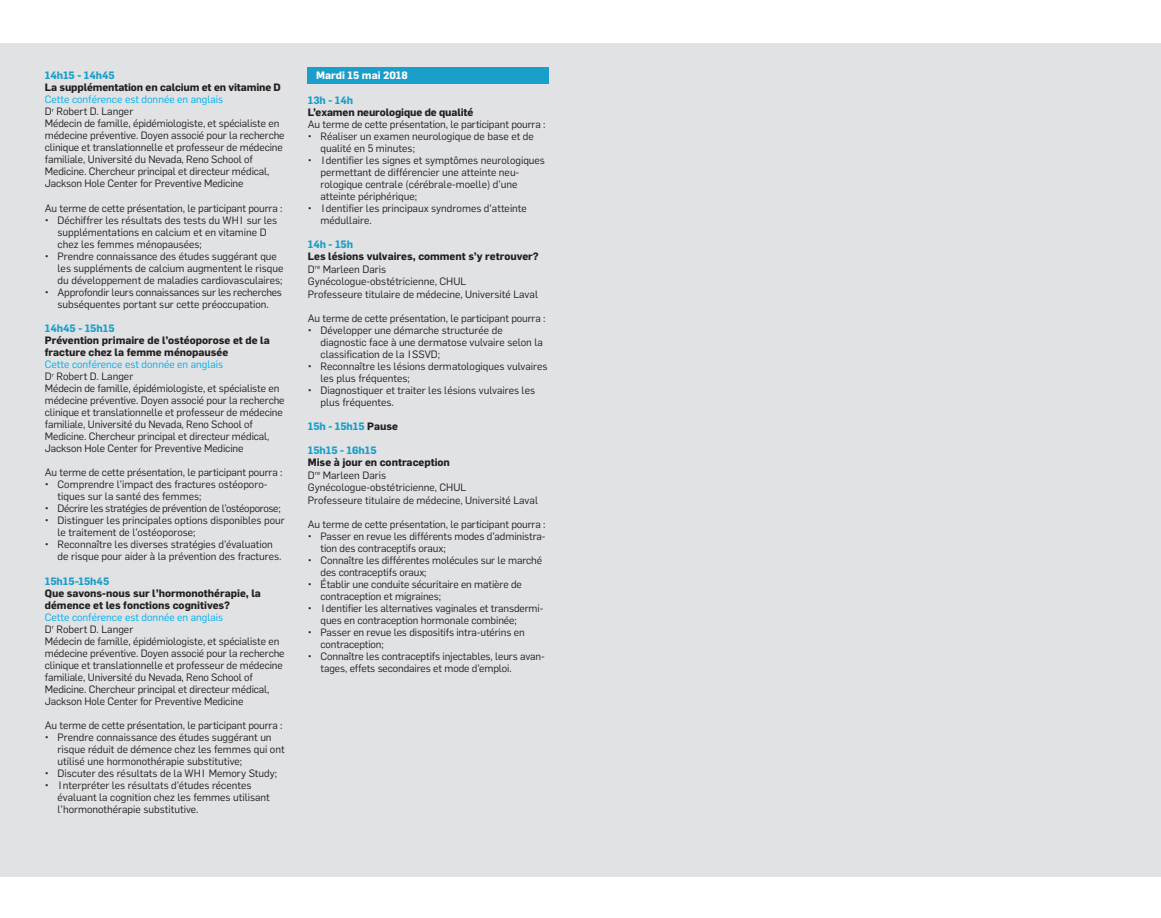
<style>
.page{position:relative;width:1161px;height:918px;background:#fff}
.page>*{position:absolute;margin:0;border:0;box-sizing:border-box;transform-origin:0 0}
.t1{font:10.5px/12px "Flama";letter-spacing:-.01em;color:#231f20}
.t2{font:700 10.5px/12px "Flama";color:#231f20}
.t3{font:10.5px "Flama";color:#00aeef}
.t4{font:700 10.5px "Flama";color:#1a9fca}
.t5{font:10.5px "Flama";letter-spacing:-.03em;color:#231f20}
.t6{font:700 10.5px "Flama";color:#fff}
.s1{color:#231f20}
</style>
<div class="page">
<div style="left:0;top:43px;width:1161px;height:834px;background:#e1e2e4"></div>
<div style="left:308px;top:67px;width:241px;height:17px;background:#1a9fca"></div>
<p class="t4" style="left:45px;top:69px;width:71px">14h15 - 14h45</p>
<p class="t2" style="left:45px;top:81px;width:238px">La supplémentation en calcium et en vitamine D</p>
<p class="t3" style="left:45px;top:93px;width:180px">Cette conférence est donnée en anglais</p>
<p class="t1" style="left:45px;top:105px;width:90px">D<sup>r</sup> Robert D. Langer</p>
<p class="t1" style="left:45px;top:117px;width:241px">Médecin de famille, épidémiologiste, et spécialiste en médecine préventive. Doyen associé pour la recherche clinique et translationnelle et professeur de médecine familiale, Université du Nevada, Reno School of Medicine. Chercheur principal et directeur médical, Jackson Hole Center for Preventive Medicine</p>
<p class="t1" style="left:45px;top:202px;width:239px">Au terme de cette présentation, le participant pourra :</p>
<p class="t1" style="left:58px;top:214px;width:221px;text-indent:-13px">• Déchiffrer les résultats des tests du WHI sur les supplémentations en calcium et en vitamine D chez les femmes ménopausées;</p>
<p class="t1" style="left:58px;top:250px;width:227px;text-indent:-13px">• Prendre connaissance des études suggérant que les suppléments de calcium augmentent le risque du développement de maladies cardiovasculaires;</p>
<p class="t1" style="left:45px;top:286px;width:239px;text-align:center">• Approfondir leurs connaissances sur les recherches subséquentes portant sur cette préoccupation.</p>
<p class="t4" style="left:45px;top:322px;width:71px">14h45 - 15h15</p>
<p class="t2" style="left:45px;top:334px;width:226px">Prévention primaire de l’ostéoporose et de la fracture chez la femme ménopausée</p>
<p class="t3" style="left:45px;top:358px;width:180px">Cette conférence est donnée en anglais</p>
<p class="t1" style="left:45px;top:371px;width:90px">D<sup>r</sup> Robert D. Langer</p>
<p class="t1" style="left:45px;top:383px;width:241px">Médecin de famille, épidémiologiste, et spécialiste en médecine préventive. Doyen associé pour la recherche clinique et translationnelle et professeur de médecine familiale, Université du Nevada, Reno School of Medicine. Chercheur principal et directeur médical, Jackson Hole Center for Preventive Medicine</p>
<p class="t1" style="left:45px;top:467px;width:239px">Au terme de cette présentation, le participant pourra :</p>
<p class="t1" style="left:58px;top:479px;width:211px;text-indent:-13px">• Comprendre l’impact des fractures ostéoporo&shy;tiques sur la santé des femmes;</p>
<p class="t5" style="left:45px;top:502px;width:237px">• Décrire les stratégies de prévention de l’ostéoporose;</p>
<p class="t1" style="left:58px;top:515px;width:229px;text-indent:-13px">• Distinguer les principales options disponibles pour le traitement de l’ostéoporose;</p>
<p class="t1" style="left:58px;top:539px;width:225px;text-indent:-13px">• Reconnaître les diverses stratégies d’évaluation de risque pour aider à la prévention des fractures.</p>
<p class="t4" style="left:45px;top:575px;width:66px">15h15-15h45</p>
<p class="t2" style="left:45px;top:587px;width:218px">Que savons-nous sur l’hormonothérapie, la démence et les fonctions cognitives?</p>
<p class="t3" style="left:45px;top:611px;width:180px">Cette conférence est donnée en anglais</p>
<p class="t1" style="left:45px;top:623px;width:90px">D<sup>r</sup> Robert D. Langer</p>
<p class="t1" style="left:45px;top:635px;width:241px">Médecin de famille, épidémiologiste, et spécialiste en médecine préventive. Doyen associé pour la recherche clinique et translationnelle et professeur de médecine familiale, Université du Nevada, Reno School of Medicine. Chercheur principal et directeur médical, Jackson Hole Center for Preventive Medicine</p>
<p class="t1" style="left:45px;top:720px;width:239px">Au terme de cette présentation, le participant pourra :</p>
<p class="t1" style="left:58px;top:732px;width:229px;text-indent:-13px">• Prendre connaissance des études suggérant un risque réduit de démence chez les femmes qui ont utilisé une hormonothérapie substitutive;</p>
<p class="t1" style="left:45px;top:768px;width:234px">• Discuter des résultats de la WHI Memory Study;</p>
<p class="t1" style="left:58px;top:780px;width:214px;text-indent:-13px">• Interpréter les résultats d’études récentes évaluant la cognition chez les femmes utilisant l’hormonothérapie substitutive.</p>
<p class="t6" style="left:316px;top:69px;width:93px">Mardi 15 mai 2018</p>
<p class="t4" style="left:308px;top:94px;width:47px">13h - 14h</p>
<p class="t2" style="left:308px;top:106px;width:167px">L’examen neurologique de qualité</p>
<p class="t1" style="left:308px;top:118px;width:239px">Au terme de cette présentation, le participant pourra :</p>
<p class="t1" style="left:321px;top:130px;width:215px;text-indent:-13px">• Réaliser un examen neurologique de base et de qualité en 5 minutes;</p>
<p class="t1" style="left:321px;top:154px;width:226px;text-indent:-13px">• Identifier les signes et symptômes neurologiques permettant de différencier une atteinte neu&shy;rologique centrale (cérébrale-moelle) d’une atteinte périphérique;</p>
<p class="t1" style="left:321px;top:202px;width:208px;text-indent:-13px">• Identifier les principaux syndromes d’atteinte médullaire.</p>
<p class="t4" style="left:308px;top:238px;width:47px">14h - 15h</p>
<p class="t2" style="left:308px;top:251px;width:232px">Les lésions vulvaires, comment s’y retrouver?</p>
<p class="t1" style="left:308px;top:263px;width:80px">D<sup>re</sup> Marleen Daris</p>
<p class="t1" style="left:308px;top:276px;width:160px">Gynécologue-obstétricienne, CHUL</p>
<p class="t1" style="left:308px;top:288px;width:232px">Professeure titulaire de médecine, Université Laval</p>
<p class="t1" style="left:308px;top:312px;width:239px">Au terme de cette présentation, le participant pourra :</p>
<p class="t1" style="left:321px;top:324px;width:224px;text-indent:-13px">• Développer une démarche structurée de diagnostic face à une dermatose vulvaire selon la classification de la ISSVD;</p>
<p class="t1" style="left:321px;top:360px;width:228px;text-indent:-13px">• Reconnaître les lésions dermatologiques vulvaires les plus fréquentes;</p>
<p class="t1" style="left:321px;top:384px;width:216px;text-indent:-13px">• Diagnostiquer et traiter les lésions vulvaires les plus fréquentes.</p>
<p class="t4" style="left:308px;top:419px;width:92px">15h - 15h15 <span class="s1">Pause</span></p>
<p class="t4" style="left:308px;top:444px;width:70px">15h15 - 16h15</p>
<p class="t2" style="left:308px;top:456px;width:144px">Mise à jour en contraception</p>
<p class="t1" style="left:308px;top:469px;width:80px">D<sup>re</sup> Marleen Daris</p>
<p class="t1" style="left:308px;top:482px;width:160px">Gynécologue-obstétricienne, CHUL</p>
<p class="t1" style="left:308px;top:494px;width:232px">Professeure titulaire de médecine, Université Laval</p>
<p class="t1" style="left:308px;top:518px;width:239px">Au terme de cette présentation, le participant pourra :</p>
<p class="t1" style="left:321px;top:530px;width:227px;text-indent:-13px">• Passer en revue les différents modes d’administra&shy;tion des contraceptifs oraux;</p>
<p class="t1" style="left:321px;top:554px;width:223px;text-indent:-13px">• Connaître les différentes molécules sur le marché des contraceptifs oraux;</p>
<p class="t1" style="left:321px;top:578px;width:203px;text-indent:-13px">• Établir une conduite sécuritaire en matière de contraception et migraines;</p>
<p class="t1" style="left:321px;top:602px;width:224px;text-indent:-13px">• Identifier les alternatives vaginales et transdermi&shy;ques en contraception hormonale combinée;</p>
<p class="t1" style="left:321px;top:626px;width:206px;text-indent:-13px">• Passer en revue les dispositifs intra-utérins en contraception;</p>
<p class="t1" style="left:321px;top:650px;width:226px;text-indent:-13px">• Connaître les contraceptifs injectables, leurs avan&shy;tages, effets secondaires et mode d’emploi.</p>
</div>
